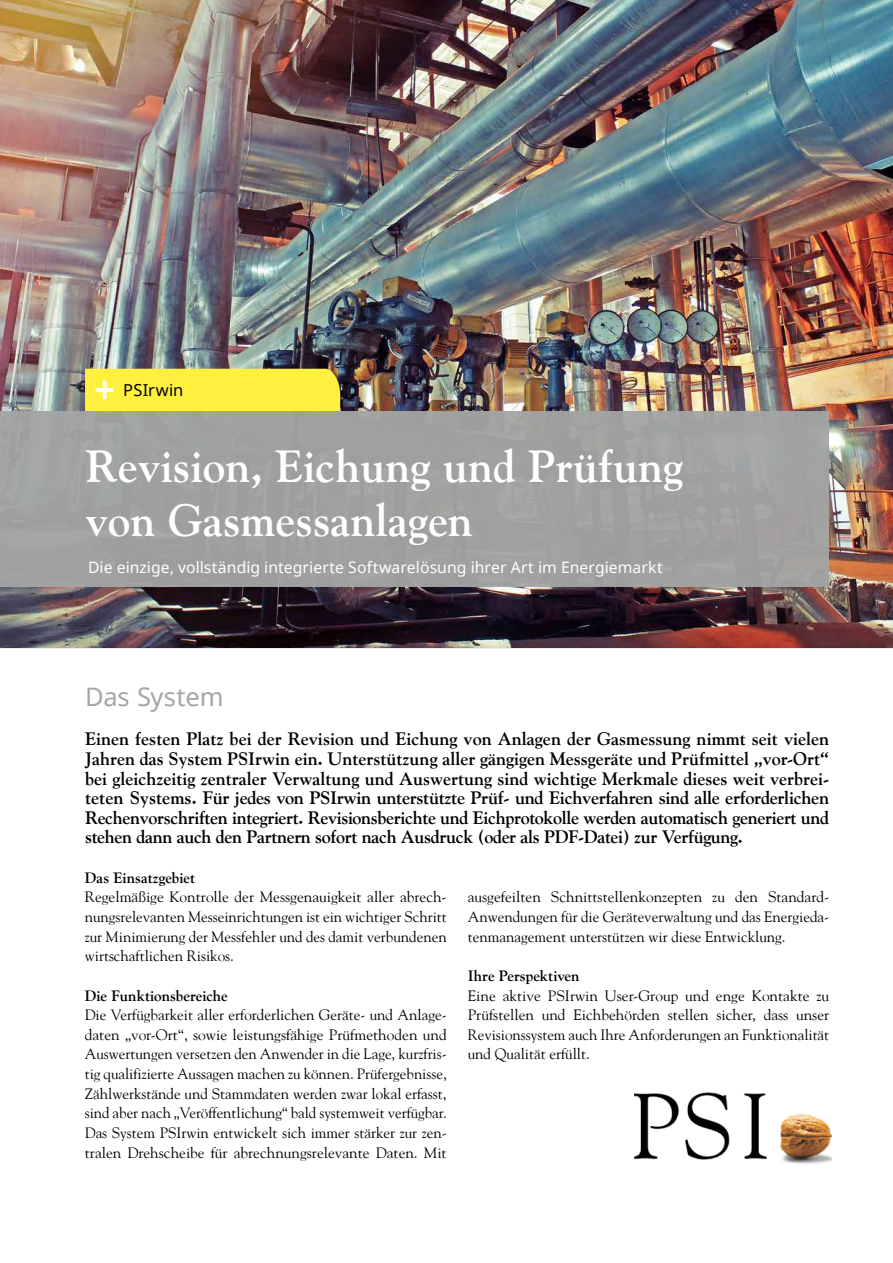
<style>
.page{position:relative;width:893px;height:1263px;background:#fff}
.page>*{position:absolute;margin:0;border:0;box-sizing:border-box;transform-origin:0 0}
.t1{font:700 45px/54px "Goudy";color:#fff}
.t2{font:25.5px "Noto Sans";letter-spacing:-.005em;color:#a4a5a5}
.t3{font:700 18px/19.6px "Goudy";letter-spacing:-.02em;color:#000;text-align:justify}
.t4{font:16.5px "Noto Sans";letter-spacing:.01em;color:#000}
.t5{font:15.75px "Noto Sans";letter-spacing:.005em;color:#fff}
.t6{font:15px/19.6px "Goudy";color:#000;text-align:justify}
.t7{font:700 15px "Goudy";letter-spacing:-.005em;color:#000}
</style>
<div class="page">
<img style="left:634px;top:1092px;width:198px;height:72px">
<img style="left:0;top:0;width:893px;height:647px">
<div style="left:85px;top:369px;width:255px;height:42px;background:#fff040"></div>
<div style="left:0;top:411px;width:829px;height:176px;background:#a4a5a5"></div>
<p class="t4" style="left:123px;top:378px;width:62px">PSIrwin</p>
<h1 class="t1" style="left:85px;top:439px;width:599px">Revision, Eichung und Prüfung von Gasmessanlagen</h1>
<p class="t5" style="left:88px;top:556px;width:576px">Die einzige, vollständig integrierte Softwarelösung ihrer Art im Energiemarkt</p>
<h2 class="t2" style="left:85px;top:679px;width:140px">Das System</h2>
<p class="t3" style="left:85px;top:729px;width:746px">Einen festen Platz bei der Revision und Eichung von Anlagen der Gasmessung nimmt seit vielen Jahren das System PSIrwin ein. Unterstützung aller gängigen Messgeräte und Prüfmittel „vor-Ort“ bei gleichzeitig zentraler Verwaltung und Auswertung sind wichtige Merkmale dieses weit verbrei&shy;teten Systems. Für jedes von PSIrwin unterstützte Prüf- und Eichverfahren sind alle erforderlichen Rechenvorschriften integriert. Revisionsberichte und Eichprotokolle werden automatisch generiert und stehen dann auch den Partnern sofort nach Ausdruck (oder als PDF-Datei) zur Verfügung.</p>
<p class="t7" style="left:85px;top:868px;width:112px">Das Einsatzgebiet</p>
<p class="t6" style="left:85px;top:887px;width:363px">Regelmäßige Kontrolle der Messgenauigkeit aller abrech&shy;nungsrelevanten Messeinrichtungen ist ein wichtiger Schritt zur Minimierung der Messfehler und des damit verbundenen wirtschaftlichen Risikos.</p>
<p class="t7" style="left:85px;top:986px;width:144px">Die Funktionsbereiche</p>
<p class="t6" style="left:85px;top:1005px;width:363px">Die Verfügbarkeit aller erforderlichen Geräte- und Anlage&shy;daten „vor-Ort“, sowie leistungsfähige Prüfmethoden und Auswertungen versetzen den Anwender in die Lage, kurzfris&shy;tig qualifizierte Aussagen machen zu können. Prüfergebnisse, Zählwerkstände und Stammdaten werden zwar lokal erfasst, sind aber nach „Veröffentlichung“ bald systemweit verfügbar.<br>Das System PSIrwin entwickelt sich immer stärker zur zen&shy;tralen Drehscheibe für abrechnungsrelevante Daten. Mit</p>
<p class="t6" style="left:468px;top:887px;width:363px">ausgefeilten Schnittstellenkonzepten zu den Standard-Anwendungen für die Geräteverwaltung und das Energieda&shy;tenmanagement unterstützen wir diese Entwicklung.</p>
<p class="t7" style="left:468px;top:967px;width:113px">Ihre Perspektiven</p>
<p class="t6" style="left:468px;top:985px;width:363px">Eine aktive PSIrwin User-Group und enge Kontakte zu Prüfstellen und Eichbehörden stellen sicher, dass unser Revisionssystem auch Ihre Anforderungen an Funktionalität und Qualität erfüllt.</p>
</div>
